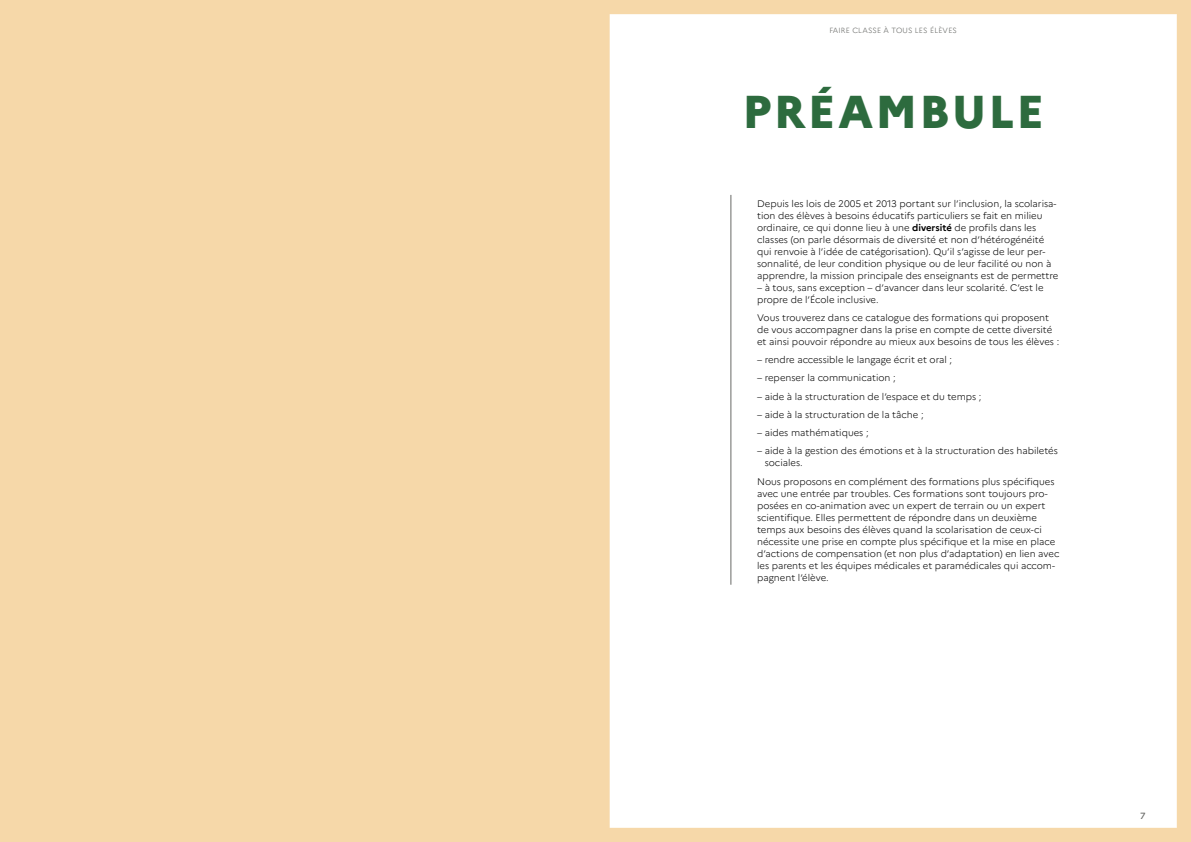
<style>
.page{position:relative;width:1191px;height:842px;background:#fff}
.page>*{position:absolute;margin:0;border:0;box-sizing:border-box;transform-origin:0 0}
.t1{font:800 46px "Marianne";letter-spacing:.05em;color:#2d6b3e}
.t2{font:300 9.5px/12px "Marianne";color:#000}
.t3{font:500 9px "Marianne";color:#686966}
.t4{font:300 7.5px "Marianne";letter-spacing:.025em;color:#686966}
.s1{font-weight:700}
</style>
<div class="page">
<div style="left:0;top:0;width:595px;height:842px;background:#f6d8a9"></div>
<svg style="left:595px;top:0;width:596px;height:842px"></svg>
<p class="t4" style="left:829px;top:24px;width:129px">FAIRE CLASSE À TOUS LES ÉLÈVES</p>
<h1 class="t1" style="left:742px;top:76px;width:303px">PRÉAMBULE</h1>
<p class="t2" style="left:757px;top:197px;width:303px">Depuis les lois de 2005 et 2013 portant sur l’inclusion, la scolarisa&shy;tion des élèves à besoins éducatifs particuliers se fait en milieu ordinaire, ce qui donne lieu à une <span class="s1">diversité</span> de profils dans les classes (on parle désormais de diversité et non d’hétérogénéité qui renvoie à l’idée de catégorisation). Qu’il s’agisse de leur per&shy;sonnalité, de leur condition physique ou de leur facilité ou non à apprendre, la mission principale des enseignants est de permettre</p>
<p class="t2" style="left:757px;top:281px;width:288px">– à tous, sans exception – d’avancer dans leur scolarité. C’est le propre de l’École inclusive.</p>
<p class="t2" style="left:757px;top:311px;width:304px">Vous trouverez dans ce catalogue des formations qui proposent de vous accompagner dans la prise en compte de cette diversité et ainsi pouvoir répondre au mieux aux besoins de tous les élèves :</p>
<p class="t2" style="left:757px;top:353px;width:196px">– rendre accessible le langage écrit et oral ;</p>
<p class="t2" style="left:757px;top:371px;width:140px">– repenser la communication ;</p>
<p class="t2" style="left:757px;top:389px;width:226px">– aide à la structuration de l’espace et du temps ;</p>
<p class="t2" style="left:757px;top:408px;width:168px">– aide à la structuration de la tâche ;</p>
<p class="t2" style="left:757px;top:426px;width:113px">– aides mathématiques ;</p>
<p class="t2" style="left:764px;top:444px;width:295px;text-indent:-8px">– aide à la gestion des émotions et à la structuration des habiletés sociales.</p>
<p class="t2" style="left:757px;top:474px;width:304px">Nous proposons en complément des formations plus spécifiques avec une entrée par troubles. Ces formations sont toujours pro&shy;posées en co-animation avec un expert de terrain ou un expert scientifique. Elles permettent de répondre dans un deuxième temps aux besoins des élèves quand la scolarisation de ceux-ci nécessite une prise en compte plus spécifique et la mise en place d’actions de compensation (et non plus d’adaptation) en lien avec les parents et les équipes médicales et paramédicales qui accom&shy;pagnent l’élève.</p>
<p class="t3" style="left:1140px;top:809px;width:7px">7</p>
</div>
